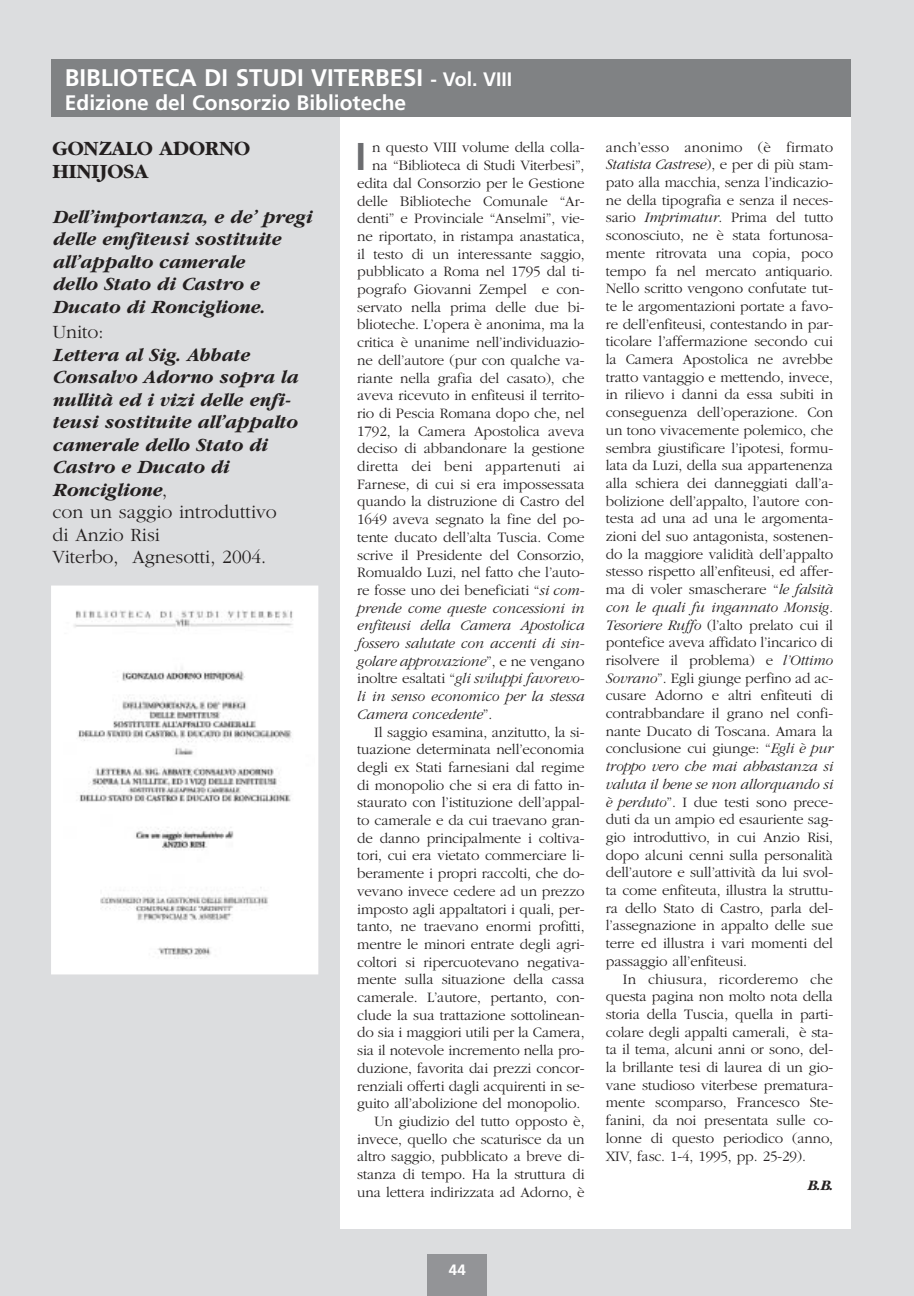
<style>
.page{position:relative;width:914px;height:1296px;background:#dcdddf}
.page>*{position:absolute;margin:0;border:0;box-sizing:border-box;transform-origin:0 0}
.t1{font:700 38.7px "Frutiger";color:#6c6d70}
.t2{font:700 24px "Frutiger";color:#fff}
.t3{font:700 21px "Frutiger";color:#fff}
.t4{font:700 21px/22.5px "Garamond";color:#231f1f}
.t5{font:italic 700 19.5px/22.5px "Garamond";color:#231f1f}
.t6{font:300 19.5px "Garamond";color:#231f1f}
.t7{font:300 15px/17.7px "Garamond";letter-spacing:-.01em;color:#231f1f;text-align:justify}
.t8{font:italic 300 15px "Garamond";letter-spacing:-.01em;color:#231f1f}
.t9{font:300 15px "Garamond";letter-spacing:.01em;color:#231f1f}
.t10{font:italic 700 15px "Garamond";color:#231f1f}
.t11{font:700 15px "Frutiger";color:#fff}
.s1{font-size:19.5px}
.s2{font-weight:300;font-style:normal}
.s3{font-style:italic}
.s4{font-style:normal}
</style>
<div class="page">
<img style="left:55px;top:590px;width:259px;height:380px">
<div style="left:51px;top:586px;width:267px;height:388px;border:3px solid #fff"></div>
<div style="left:340px;top:60px;width:510px;height:1169px;background:#fff"></div>
<div style="left:51px;top:60px;width:799px;height:57px;background:#808284"></div>
<div style="left:427px;top:1254px;width:60px;height:42px;background:#939497"></div>
<h2 class="t2" style="left:65px;top:68px;width:449px">BIBLIOTECA DI STUDI VITERBESI <span class="s1">- Vol. VIII</span></h2>
<h3 class="t3" style="left:65px;top:94px;width:343px">Edizione del Consorzio Biblioteche</h3>
<h3 class="t4" style="left:53px;top:139px;width:199px">GONZALO ADORNO<br>HINIJOSA</h3>
<h3 class="t5" style="left:53px;top:207px;width:261px">Dell’importanza, e de’ pregi delle emfiteusi sostituite all’appalto camerale<br>dello Stato di Castro e<br>Ducato di Ronciglione.</h3>
<h3 class="t6" style="left:53px;top:324px;width:53px">Unito:</h3>
<h3 class="t5" style="left:53px;top:345px;width:247px">Lettera al Sig. Abbate<br>Consalvo Adorno sopra la nullità ed i vizi delle enfi&shy;teusi sostituite all’appalto camerale dello Stato di<br>Castro e Ducato di<br>Ronciglione<span class="s2">,<br>con un saggio introduttivo<br>di Anzio Risi<br>Viterbo, Agnesotti, 2004.</span></h3>
<h1 class="t1" style="left:355px;top:141px;width:12px">I</h1>
<p class="t7" style="left:372px;top:140px;width:214px">n questo VIII volume della colla-</p>
<p class="t7" style="left:372px;top:158px;width:214px">na “Biblioteca di Studi Viterbesi”,</p>
<p class="t7" style="left:357px;top:175px;width:229px">edita dal Consorzio per le Gestione</p>
<p class="t7" style="left:357px;top:193px;width:229px">delle Biblioteche Comunale “Ar-</p>
<p class="t7" style="left:357px;top:211px;width:229px">denti” e Provinciale “Anselmi”, vie-</p>
<p class="t7" style="left:357px;top:229px;width:229px">ne riportato, in ristampa anastatica,</p>
<p class="t7" style="left:357px;top:246px;width:229px">il testo di un interessante saggio,</p>
<p class="t7" style="left:357px;top:264px;width:229px">pubblicato a Roma nel 1795 dal ti-</p>
<p class="t7" style="left:357px;top:282px;width:229px">pografo Giovanni Zempel e con-</p>
<p class="t7" style="left:357px;top:299px;width:229px">servato nella prima delle due bi-</p>
<p class="t7" style="left:357px;top:317px;width:229px">blioteche. L’opera è anonima, ma la</p>
<p class="t7" style="left:357px;top:335px;width:229px">critica è unanime nell’individuazio-</p>
<p class="t7" style="left:357px;top:352px;width:229px">ne dell’autore (pur con qualche va-</p>
<p class="t7" style="left:357px;top:370px;width:229px">riante nella grafia del casato), che</p>
<p class="t7" style="left:357px;top:388px;width:229px">aveva ricevuto in enfiteusi il territo-</p>
<p class="t7" style="left:357px;top:406px;width:229px">rio di Pescia Romana dopo che, nel</p>
<p class="t7" style="left:357px;top:423px;width:229px">1792, la Camera Apostolica aveva</p>
<p class="t7" style="left:357px;top:441px;width:229px">deciso di abbandonare la gestione</p>
<p class="t9" style="left:357px;top:460px;width:229px">diretta dei beni appartenuti ai</p>
<p class="t7" style="left:357px;top:476px;width:229px">Farnese, di cui si era impossessata</p>
<p class="t7" style="left:357px;top:494px;width:229px">quando la distruzione di Castro del</p>
<p class="t7" style="left:357px;top:512px;width:229px">1649 aveva segnato la fine del po-</p>
<p class="t7" style="left:357px;top:529px;width:229px">tente ducato dell’alta Tuscia. Come</p>
<p class="t7" style="left:357px;top:547px;width:229px">scrive il Presidente del Consorzio,</p>
<p class="t7" style="left:357px;top:565px;width:229px">Romualdo Luzi, nel fatto che l’auto-</p>
<p class="t7" style="left:357px;top:583px;width:228px">re fosse uno dei beneficiati “<span class="s3">si com-</span></p>
<p class="t8" style="left:357px;top:602px;width:229px">prende come queste concessioni in</p>
<p class="t8" style="left:357px;top:620px;width:229px">enfiteusi della Camera Apostolica</p>
<p class="t8" style="left:357px;top:638px;width:228px">fossero salutate con accenti di sin-</p>
<p class="t8" style="left:357px;top:655px;width:229px">golare approvazione<span class="s4">”, e ne vengano</span></p>
<p class="t8" style="left:357px;top:673px;width:228px"><span class="s4">inoltre esaltati “</span>gli sviluppi favorevo-</p>
<p class="t8" style="left:357px;top:691px;width:229px">li in senso economico per la stessa</p>
<p class="t8" style="left:357px;top:708px;width:136px">Camera concedente<span class="s4">”.</span></p>
<p class="t7" style="left:374px;top:724px;width:212px">Il saggio esamina, anzitutto, la si-</p>
<p class="t7" style="left:357px;top:742px;width:229px">tuazione determinata nell’economia</p>
<p class="t7" style="left:357px;top:760px;width:229px">degli ex Stati farnesiani dal regime</p>
<p class="t7" style="left:357px;top:777px;width:229px">di monopolio che si era di fatto in-</p>
<p class="t7" style="left:357px;top:795px;width:229px">staurato con l’istituzione dell’appal-</p>
<p class="t7" style="left:357px;top:813px;width:229px">to camerale e da cui traevano gran-</p>
<p class="t7" style="left:357px;top:830px;width:229px">de danno principalmente i coltiva-</p>
<p class="t7" style="left:357px;top:848px;width:229px">tori, cui era vietato commerciare li-</p>
<p class="t7" style="left:357px;top:866px;width:229px">beramente i propri raccolti, che do-</p>
<p class="t7" style="left:357px;top:883px;width:229px">vevano invece cedere ad un prezzo</p>
<p class="t7" style="left:357px;top:901px;width:229px">imposto agli appaltatori i quali, per-</p>
<p class="t7" style="left:357px;top:919px;width:229px">tanto, ne traevano enormi profitti,</p>
<p class="t7" style="left:357px;top:937px;width:229px">mentre le minori entrate degli agri-</p>
<p class="t7" style="left:357px;top:954px;width:229px">coltori si ripercuotevano negativa-</p>
<p class="t7" style="left:357px;top:972px;width:229px">mente sulla situazione della cassa</p>
<p class="t7" style="left:357px;top:990px;width:229px">camerale. L’autore, pertanto, con-</p>
<p class="t7" style="left:357px;top:1007px;width:229px">clude la sua trattazione sottolinean-</p>
<p class="t7" style="left:357px;top:1025px;width:229px">do sia i maggiori utili per la Camera,</p>
<p class="t7" style="left:357px;top:1043px;width:229px">sia il notevole incremento nella pro-</p>
<p class="t7" style="left:357px;top:1060px;width:229px">duzione, favorita dai prezzi concor-</p>
<p class="t7" style="left:357px;top:1078px;width:229px">renziali offerti dagli acquirenti in se-</p>
<p class="t7" style="left:357px;top:1096px;width:225px">guito all’abolizione del monopolio.</p>
<p class="t7" style="left:374px;top:1114px;width:212px">Un giudizio del tutto opposto è,</p>
<p class="t7" style="left:357px;top:1131px;width:229px">invece, quello che scaturisce da un</p>
<p class="t7" style="left:357px;top:1149px;width:229px">altro saggio, pubblicato a breve di-</p>
<p class="t7" style="left:357px;top:1167px;width:229px">stanza di tempo. Ha la struttura di</p>
<p class="t7" style="left:357px;top:1184px;width:229px">una lettera indirizzata ad Adorno, è</p>
<p class="t7" style="left:606px;top:139px;width:229px">anch’esso anonimo (è firmato <span class="s3">Statista Castrese</span>), e per di più stam&shy;pato alla macchia, senza l’indicazio&shy;ne della tipografia e senza il neces&shy;sario <span class="s3">Imprimatur</span>. Prima del tutto sconosciuto, ne è stata fortunosa&shy;mente ritrovata una copia, poco tempo fa nel mercato antiquario.<br>Nello scritto vengono confutate tut&shy;te le argomentazioni portate a favo&shy;re dell’enfiteusi, contestando in par&shy;ticolare l’affermazione secondo cui la Camera Apostolica ne avrebbe tratto vantaggio e mettendo, invece, in rilievo i danni da essa subiti in conseguenza dell’operazione. Con un tono vivacemente polemico, che sembra giustificare l’ipotesi, formu&shy;lata da Luzi, della sua appartenenza alla schiera dei danneggiati dall’a&shy;bolizione dell’appalto, l’autore con&shy;testa ad una ad una le argomenta&shy;zioni del suo antagonista, sostenen&shy;do la maggiore validità dell’appalto stesso rispetto all’enfiteusi, ed affer&shy;ma di voler smascherare “<span class="s3">le falsità con le quali fu ingannato Monsig.<br>Tesoriere Ruffo</span> (l’alto prelato cui il pontefice aveva affidato l’incarico di risolvere il problema) e <span class="s3">l’Ottimo Sovrano</span>”. Egli giunge perfino ad ac&shy;cusare Adorno e altri enfiteuti di contrabbandare il grano nel confi&shy;nante Ducato di Toscana. Amara la conclusione cui giunge: “<span class="s3">Egli è pur troppo vero che mai abbastanza si valuta il bene se non allorquando si è perduto</span>”. I due testi sono prece&shy;duti da un ampio ed esauriente sag&shy;gio introduttivo, in cui Anzio Risi, dopo alcuni cenni sulla personalità dell’autore e sull’attività da lui svol&shy;ta come enfiteuta, illustra la struttu&shy;ra dello Stato di Castro, parla del&shy;l’assegnazione in appalto delle sue terre ed illustra i vari momenti del passaggio all’enfiteusi.</p>
<p class="t7" style="left:606px;top:971px;width:229px;text-indent:17px">In chiusura, ricorderemo che questa pagina non molto nota della storia della Tuscia, quella in parti&shy;colare degli appalti camerali, è sta&shy;ta il tema, alcuni anni or sono, del&shy;la brillante tesi di laurea di un gio&shy;vane studioso viterbese prematura&shy;mente scomparso, Francesco Ste&shy;fanini, da noi presentata sulle co&shy;lonne di questo periodico (anno, XIV, fasc. 1-4, 1995, pp. 25-29).</p>
<p class="t10" style="left:807px;top:1180px;width:27px">B.B.</p>
<p class="t11" style="left:449px;top:1264px;width:18px">44</p>
</div>
